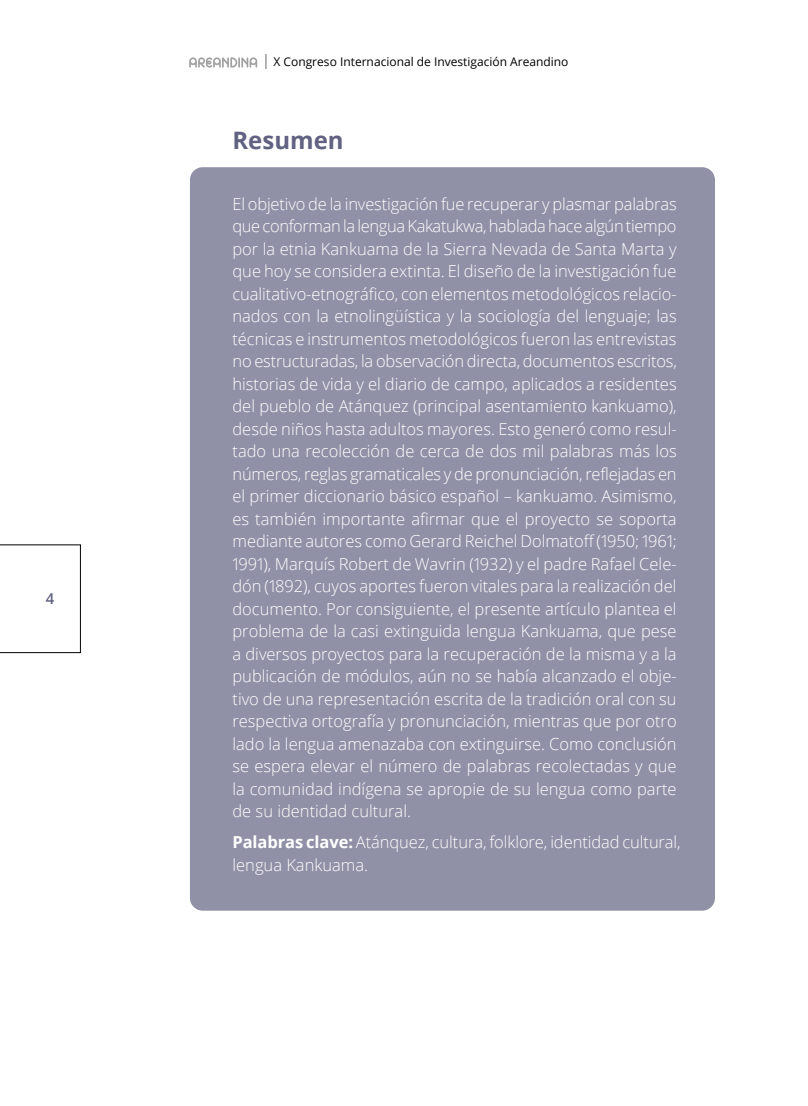
<style>
.page{position:relative;width:808px;height:1106px;background:#fff}
.page>*{position:absolute;margin:0;border:0;box-sizing:border-box;transform-origin:0 0}
.Resumen{font:700 24px "Open Sans";color:#616281}
.Resumen2{font:300 16.5px/22.5px "Open Sans";color:#fff;text-align:justify}
.Palabras_clave{font:300 16.5px/22.5px "Open Sans";letter-spacing:-.005em;color:#fff}
.t1{font:600 15px "Open Sans";color:#616281}
.t2{font:12px "Open Sans";color:#000}
.s1{font-weight:700}
</style>
<div class="page">
<svg style="left:0;top:544px;width:81px;height:109px"></svg>
<svg style="left:266px;top:55px;width:1px;height:13px"></svg>
<svg style="left:189px;top:57px;width:68px;height:11px"></svg>
<div style="left:190px;top:167px;width:525px;height:743px;background:#9091a7;border-radius:13px"></div>
<p class="t1" style="left:46px;top:588px;width:10px">4</p>
<p class="t2" style="left:273px;top:54px;width:297px">X Congreso Internacional de Investigación Areandino</p>
<p class="Resumen" style="left:232px;top:123px;width:113px">Resumen</p>
<p class="Resumen2" style="left:232px;top:192px;width:446px">El objetivo de la investigación fue recuperar y plasmar palabras que conforman la lengua Kakatukwa, hablada hace algún tiempo por la etnia Kankuama de la Sierra Nevada de Santa Marta y que hoy se considera extinta. El diseño de la investigación fue cualitativo-etnográfico, con elementos metodológicos relacio&shy;nados con la etnolingüística y la sociología del lenguaje; las técnicas e instrumentos metodológicos fueron las entrevistas no estructuradas, la observación directa, documentos escritos, historias de vida y el diario de campo, aplicados a residentes del pueblo de Atánquez (principal asentamiento kankuamo), desde niños hasta adultos mayores. Esto generó como resul&shy;tado una recolección de cerca de dos mil palabras más los números, reglas gramaticales y de pronunciación, reflejadas en el primer diccionario básico español – kankuamo. Asimismo, es también importante afirmar que el proyecto se soporta mediante autores como Gerard Reichel Dolmatoff (1950; 1961; 1991), Marquís Robert de Wavrin (1932) y el padre Rafael Cele&shy;dón (1892), cuyos aportes fueron vitales para la realización del documento. Por consiguiente, el presente artículo plantea el problema de la casi extinguida lengua Kankuama, que pese a diversos proyectos para la recuperación de la misma y a la publicación de módulos, aún no se había alcanzado el obje&shy;tivo de una representación escrita de la tradición oral con su respectiva ortografía y pronunciación, mientras que por otro lado la lengua amenazaba con extinguirse. Como conclusión se espera elevar el número de palabras recolectadas y que la comunidad indígena se apropie de su lengua como parte de su identidad cultural.</p>
<p class="Palabras_clave" style="left:232px;top:830px;width:450px"><span class="s1">Palabras clave:</span> Atánquez, cultura, folklore, identidad cultural, lengua Kankuama.</p>
</div>
